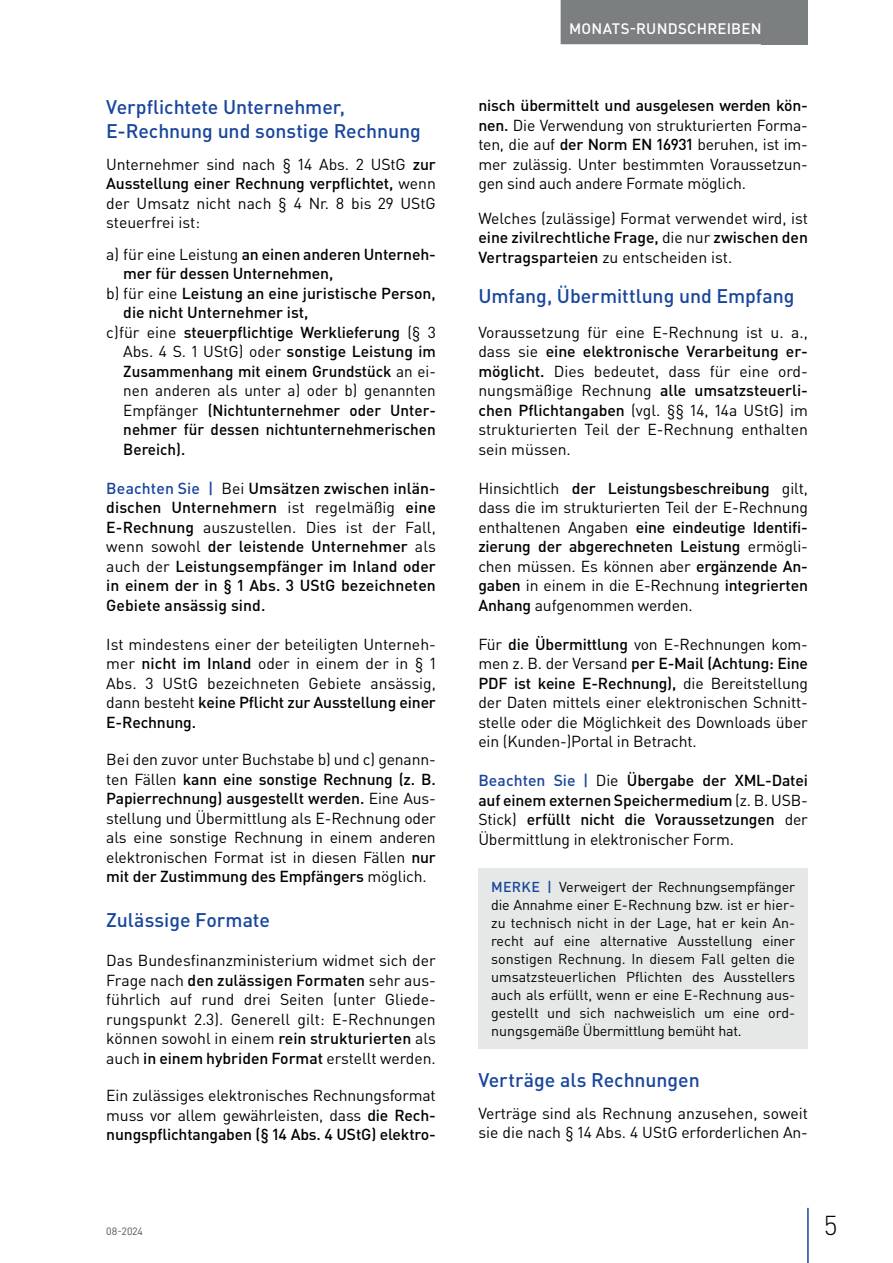
<style>
.page{position:relative;width:893px;height:1263px;background:#fff}
.page>*{position:absolute;margin:0;border:0;box-sizing:border-box;transform-origin:0 0}
.t1{font:300 27px "DIN Pro";color:#000001}
.t2{font:500 19.5px/24px "DIN Pro";letter-spacing:-.005em;color:#18469d}
.t3{font:15.75px/19.5px "DIN Pro";letter-spacing:-.01em;color:#000001;text-align:justify}
.t4{font:500 15.75px/19.5px "DIN Pro";color:#000001;text-align:justify}
.t5{font:500 15px "DIN Pro";letter-spacing:.015em;color:#fff}
.t6{font:14.25px/18px "DIN Pro";letter-spacing:-.015em;color:#000001;text-align:justify}
.t7{font:10.5px "DIN Pro";color:#4f5253}
.s1{font-weight:500}
.s2{font-weight:400}
.s3{color:#18469d}
.s4{font-weight:500;color:#18469d}
</style>
<div class="page">
<div style="left:762px;top:0;width:46px;height:44px;background:#7c7f80"></div>
<hr style="left:807px;top:1208px;width:2px;height:55px;background:#18469d">
<div style="left:561px;top:0;width:209px;height:44px;background:#7c7f80"></div>
<div style="left:478px;top:868px;width:330px;height:180px;background:#e6e8e7"></div>
<p class="t2" style="left:106px;top:94px;width:316px">Verpflichtete Unternehmer,<br>E-Rechnung und sonstige Rechnung</p>
<p class="t3" style="left:106px;top:154px;width:331px">Unternehmer sind nach § 14 Abs. 2 UStG <span class="s1">zur Ausstellung einer Rechnung verpflichtet,</span> wenn der Umsatz nicht nach § 4 Nr. 8 bis 29 UStG steuerfrei ist:</p>
<p class="t4" style="left:106px;top:244px;width:331px"><span class="s2">a) für eine Leistung</span> an einen anderen Unterneh-</p>
<p class="t4" style="left:123px;top:263px;width:211px">mer für dessen Unternehmen,</p>
<p class="t4" style="left:106px;top:283px;width:331px"><span class="s2">b) für eine</span> Leistung an eine juristische Person,</p>
<p class="t4" style="left:123px;top:302px;width:187px">die nicht Unternehmer ist,</p>
<p class="t4" style="left:106px;top:322px;width:331px"><span class="s2">c)für eine</span> steuerpflichtige Werklieferung <span class="s2">(§ 3</span></p>
<p class="t4" style="left:123px;top:341px;width:314px"><span class="s2">Abs. 4 S. 1 UStG) oder</span> sonstige Leistung im</p>
<p class="t4" style="left:123px;top:361px;width:314px">Zusammenhang mit einem Grundstück <span class="s2">an ei-</span></p>
<p class="t3" style="left:123px;top:380px;width:314px">nen anderen als unter a) oder b) genannten</p>
<p class="t4" style="left:123px;top:400px;width:314px"><span class="s2">Empfänger</span> (Nichtunternehmer oder Unter-</p>
<p class="t4" style="left:123px;top:419px;width:314px">nehmer für dessen nichtunternehmerischen</p>
<p class="t4" style="left:123px;top:439px;width:64px">Bereich).</p>
<p class="t4" style="left:106px;top:478px;width:331px"><span class="s3">Beachten Sie |</span> <span class="s2">Bei</span> Umsätzen zwischen inlän&shy;dischen Unternehmern <span class="s2">ist regelmäßig</span> eine E-Rechnung <span class="s2">auszustellen. Dies ist der Fall, wenn sowohl</span> der leistende Unternehmer <span class="s2">als auch der</span> Leistungsempfänger im Inland oder in einem der in § 1 Abs. 3 UStG bezeichneten Gebiete ansässig sind.</p>
<p class="t3" style="left:106px;top:634px;width:331px">Ist mindestens einer der beteiligten Unterneh&shy;mer <span class="s1">nicht im Inland</span> oder in einem der in § 1<br>Abs. 3 UStG bezeichneten Gebiete ansässig, dann besteht <span class="s1">keine Pflicht zur Ausstellung einer E-Rechnung.</span></p>
<p class="t3" style="left:106px;top:749px;width:331px">Bei den zuvor unter Buchstabe b) und c) genann&shy;ten Fällen <span class="s1">kann eine sonstige Rechnung (z. B.<br>Papierrechnung) ausgestellt werden.</span> Eine Aus&shy;stellung und Übermittlung als E-Rechnung oder als eine sonstige Rechnung in einem anderen elektronischen Format ist in diesen Fällen <span class="s1">nur mit der Zustimmung des Empfängers</span> möglich.</p>
<p class="t2" style="left:106px;top:907px;width:165px">Zulässige Formate</p>
<p class="t3" style="left:106px;top:950px;width:331px">Das Bundesfinanzministerium widmet sich der Frage nach <span class="s1">den zulässigen Formaten</span> sehr aus&shy;führlich auf rund drei Seiten (unter Gliede&shy;rungspunkt 2.3). Generell gilt: E-Rechnungen können sowohl in einem <span class="s1">rein strukturierten</span> als auch <span class="s1">in einem hybriden Format</span> erstellt werden.</p>
<p class="t3" style="left:106px;top:1085px;width:331px">Ein zulässiges elektronisches Rechnungsformat muss vor allem gewährleisten, dass <span class="s1">die Rech&shy;nungspflichtangaben (§ 14 Abs. 4 UStG) elektro-</span></p>
<p class="t5" style="left:569px;top:18px;width:194px">MONATS-RUNDSCHREIBEN</p>
<p class="t3" style="left:478px;top:95px;width:331px"><span class="s1">nisch übermittelt und ausgelesen werden kön&shy;nen.</span> Die Verwendung von strukturierten Forma&shy;ten, die auf <span class="s1">der Norm EN 16931</span> beruhen, ist im&shy;mer zulässig. Unter bestimmten Voraussetzun&shy;gen sind auch andere Formate möglich.</p>
<p class="t3" style="left:478px;top:208px;width:331px">Welches (zulässige) Format verwendet wird, ist <span class="s1">eine zivilrechtliche Frage,</span> die nur <span class="s1">zwischen den Vertragsparteien</span> zu entscheiden ist.</p>
<p class="t2" style="left:478px;top:283px;width:318px">Umfang, Übermittlung und Empfang</p>
<p class="t3" style="left:478px;top:322px;width:331px">Voraussetzung für eine E-Rechnung ist u. a., dass sie <span class="s1">eine elektronische Verarbeitung er&shy;möglicht.</span> Dies bedeutet, dass für eine ord&shy;nungsmäßige Rechnung <span class="s1">alle umsatzsteuerli&shy;chen Pflichtangaben</span> (vgl. §§ 14, 14a UStG) im strukturierten Teil der E-Rechnung enthalten sein müssen.</p>
<p class="t3" style="left:478px;top:478px;width:331px">Hinsichtlich <span class="s1">der Leistungsbeschreibung</span> gilt, dass die im strukturierten Teil der E-Rechnung enthaltenen Angaben <span class="s1">eine eindeutige Identifi&shy;zierung der abgerechneten Leistung</span> ermögli&shy;chen müssen. Es können aber <span class="s1">ergänzende An&shy;gaben</span> in einem in die E-Rechnung <span class="s1">integrierten Anhang</span> aufgenommen werden.</p>
<p class="t3" style="left:478px;top:634px;width:331px">Für <span class="s1">die Übermittlung</span> von E-Rechnungen kom&shy;men z. B. der Versand <span class="s1">per E-Mail (Achtung: Eine PDF ist keine E-Rechnung),</span> die Bereitstellung der Daten mittels einer elektronischen Schnitt&shy;stelle oder die Möglichkeit des Downloads über ein (Kunden-)Portal in Betracht.</p>
<p class="t4" style="left:478px;top:770px;width:331px"><span class="s3">Beachten Sie |</span> <span class="s2">Die</span> Übergabe der XML-Datei auf einem externen Speichermedium <span class="s2">(z. B. USB-Stick)</span> erfüllt nicht die Voraussetzungen <span class="s2">der Übermittlung in elektronischer Form.</span></p>
<p class="t6" style="left:491px;top:877px;width:306px"><span class="s4">MERKE |</span> Verweigert der Rechnungsempfänger die Annahme einer E-Rechnung bzw. ist er hier&shy;zu technisch nicht in der Lage, hat er kein An&shy;recht auf eine alternative Ausstellung einer sonstigen Rechnung. In diesem Fall gelten die umsatzsteuerlichen Pflichten des Ausstellers auch als erfüllt, wenn er eine E-Rechnung aus&shy;gestellt und sich nachweislich um eine ord&shy;nungsgemäße Übermittlung bemüht hat.</p>
<p class="t2" style="left:478px;top:1067px;width:223px">Verträge als Rechnungen</p>
<p class="t3" style="left:478px;top:1103px;width:331px">Verträge sind als Rechnung anzusehen, soweit sie die nach § 14 Abs. 4 UStG erforderlichen An-</p>
<p class="t7" style="left:106px;top:1224px;width:38px">08-2024</p>
<h1 class="t1" style="left:824px;top:1207px;width:15px">5</h1>
</div>
